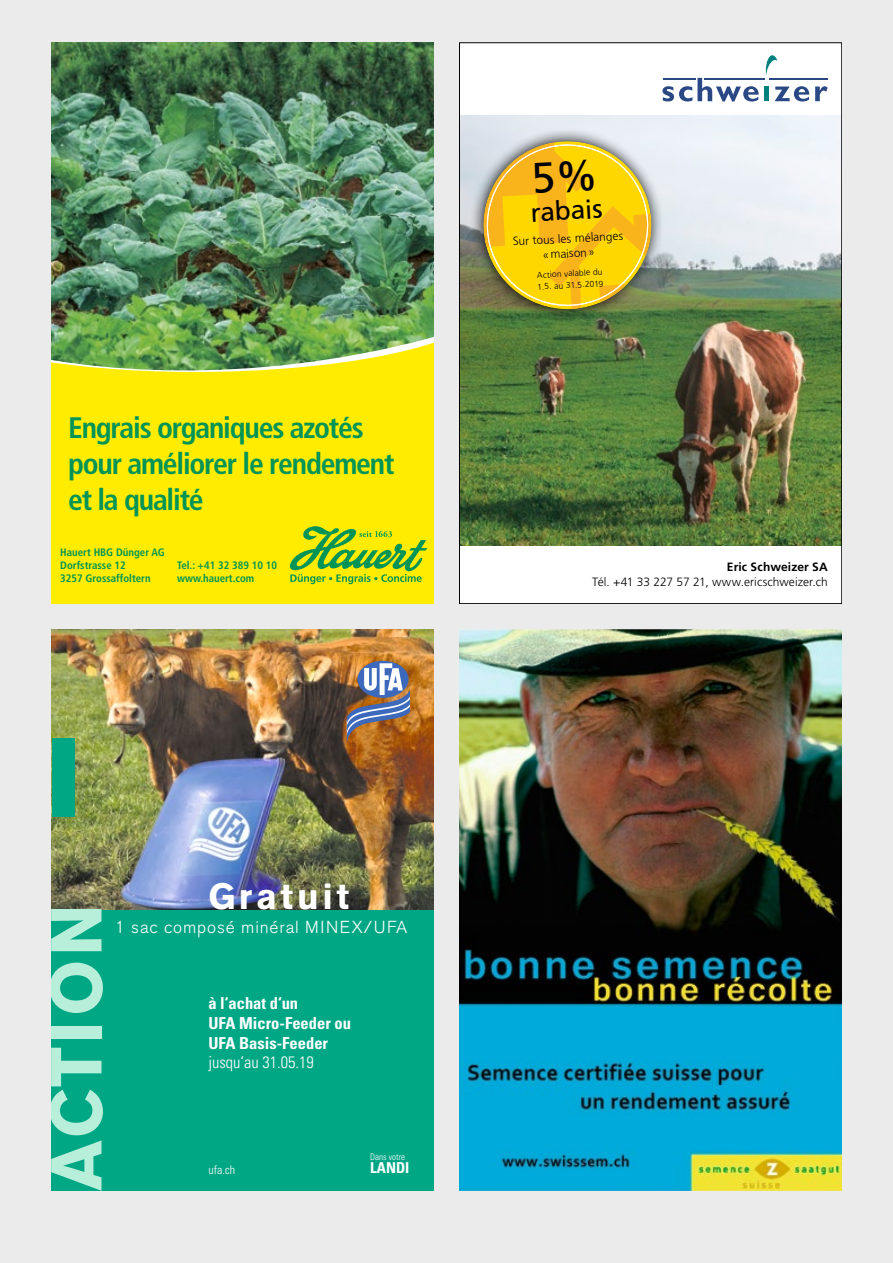
<style>
.page{position:relative;width:893px;height:1263px;background:#ebebeb}
.page>*{position:absolute;margin:0;border:0;box-sizing:border-box;transform-origin:0 0}
.t1{font:700 71.25px "Akzidenz Grotesk BE";letter-spacing:.05em;color:#b7efdb}
.t2{font:700 36px "Akzidenz Grotesk BE";letter-spacing:.1em;color:#fff}
.t3{font:700 condensed 29.7px/36.3px "Frutiger LT Std";letter-spacing:-.04em;color:#009456}
.t4{font:26.4px "Frutiger LT Pro";color:#000}
.t5{font:300 17.25px "Akzidenz Grotesk BE";letter-spacing:.05em;color:#fff}
.t6{font:700 condensed 16.5px/19.8px "Univers LT Std";color:#fff}
.t7{font:300 condensed 16.5px "Univers LT Std";color:#fff}
.t8{font:700 condensed 15px "Univers LT Std";color:#fff}
.t9{font:300 12px "Frutiger LT Pro";letter-spacing:.005em;color:#000}
.t10{font:700 12px "Frutiger LT Pro";letter-spacing:.01em;color:#000}
.t11{font:300 condensed 12px "Univers LT Std";color:#fff}
.t12{font:300 11.7px/15px "Frutiger LT Pro";color:#000;text-align:center}
.t13{font:700 condensed 10.8px/12.9px "Frutiger LT Std";color:#009456}
.t14{font:300 condensed 9px "Univers LT Std";color:#fff}
.t15{font:300 8.55px/11.7px "Frutiger LT Pro";color:#000}
</style>
<div class="page">
<img style="left:51px;top:43px;width:383px;height:286px">
<svg style="left:51px;top:329px;width:383px;height:6px;background:#6ca44f"></svg>
<svg style="left:51px;top:335px;width:383px;height:269px;background:#ede30b"></svg>
<svg style="left:290px;top:526px;width:137px;height:58px;background:#adcf1b"></svg>
<div style="left:459px;top:43px;width:383px;height:561px;background:#fff"></div>
<img style="left:461px;top:116px;width:379px;height:429px">
<div style="left:764px;top:87px;width:5px;height:14px;background:#00817e"></div>
<svg style="left:775px;top:86px;width:34px;height:16px"></svg>
<svg style="left:815px;top:86px;width:13px;height:15px"></svg>
<svg style="left:766px;top:55px;width:11px;height:20px"></svg>
<hr style="left:704px;top:78px;width:60px;height:2px;background:#294884">
<hr style="left:769px;top:78px;width:58px;height:2px;background:#294884">
<svg style="left:662px;top:78px;width:97px;height:24px"></svg>
<div style="left:51px;top:629px;width:383px;height:562px;background:#00a785"></div>
<img style="left:51px;top:629px;width:383px;height:280px">
<div style="left:357px;top:661px;width:51px;height:37px;background:#3c69bc;border-radius:50%"></div>
<img style="left:347px;top:663px;width:63px;height:80px">
<div style="left:52px;top:738px;width:23px;height:79px;background:#00a785"></div>
<img style="left:459px;top:629px;width:383px;height:562px">
<svg style="left:465px;top:122px;width:205px;height:206px;background:#cfbb52"></svg>
<h3 class="t3" style="left:68px;top:409px;width:328px">Engrais organiques azotés pour améliorer le rendement et la qualité</h3>
<p class="t13" style="left:60px;top:546px;width:106px">Hauert HBG Dünger AG<br>Dorfstrasse 12<br>3257 Grossaffoltern</p>
<p class="t13" style="left:177px;top:559px;width:101px">Tel.: +41 32 389 10 10 www.hauert.com</p>
<h3 class="t4" style="left:530px;top:197px;width:73px;rotate:-3deg">rabais</h3>
<p class="t12" style="left:512px;top:234px;width:112px;rotate:-3deg">Sur tous les mélanges «maison»</p>
<p class="t15" style="left:537px;top:269px;width:68px;rotate:-3deg">Action valable du<br>1.5. au 31.5.2019</p>
<p class="t10" style="left:727px;top:560px;width:102px">Eric Schweizer SA</p>
<p class="t9" style="left:592px;top:575px;width:237px">Tél. +41 33 227 57 21, www.ericschweizer.ch</p>
<h1 class="t1" style="left:35px;top:1191px;width:288px;rotate:-90deg">ACTION</h1>
<h2 class="t2" style="left:208px;top:876px;width:142px">Gratuit</h2>
<h3 class="t5" style="left:115px;top:918px;width:294px">1 sac composé minéral MINEX/UFA</h3>
<h3 class="t6" style="left:208px;top:993px;width:144px">à l‘achat d‘un<br>UFA Micro-Feeder ou<br>UFA Basis-Feeder</h3>
<h3 class="t7" style="left:208px;top:1053px;width:107px">jusqu‘au 31.05.19</h3>
<p class="t11" style="left:208px;top:1163px;width:28px">ufa.ch</p>
<p class="t14" style="left:370px;top:1151px;width:36px">Dans votre</p>
<h3 class="t8" style="left:370px;top:1159px;width:41px">LANDI</h3>
</div>
